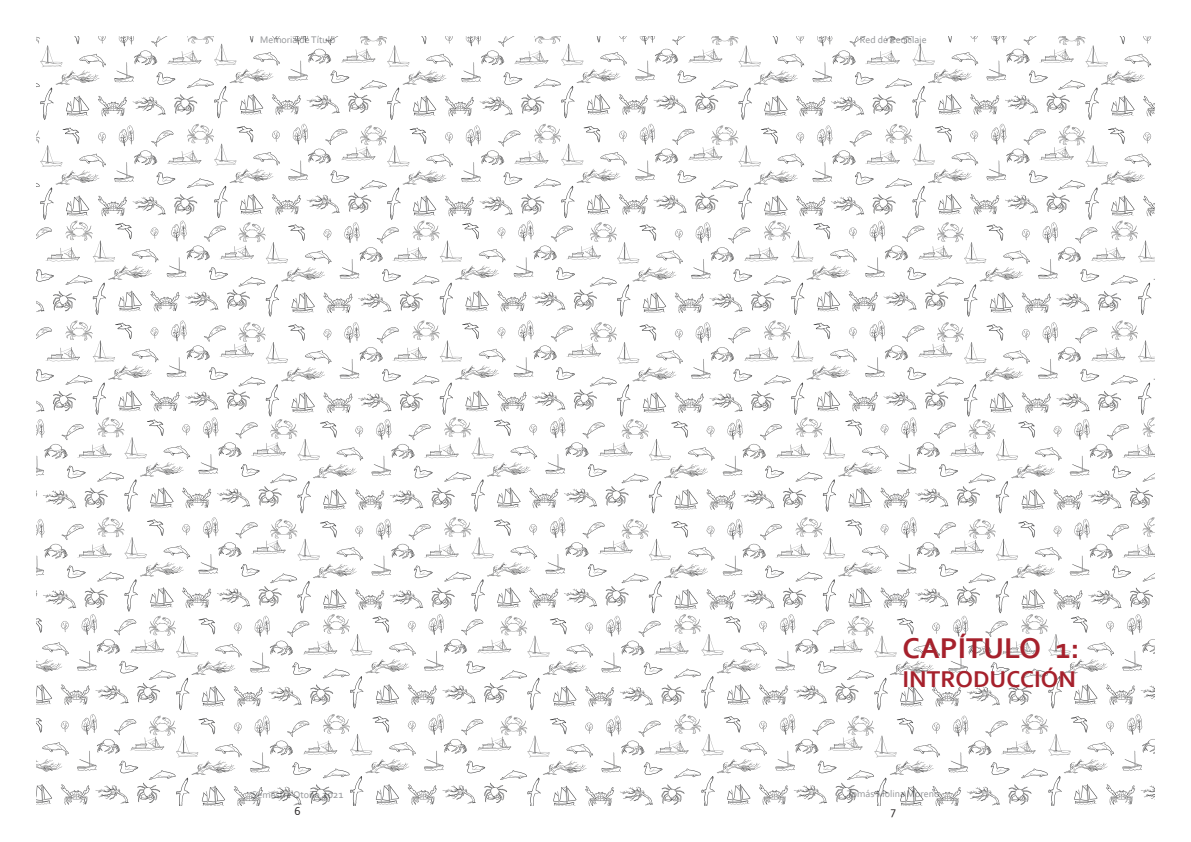
<style>
.page{position:relative;width:1191px;height:842px;background:#fff}
.page>*{position:absolute;margin:0;border:0;box-sizing:border-box;transform-origin:0 0}
.t1{font:700 30px "Corbel";color:#a6212c}
.t2{font:700 24px "Corbel";color:#a6212c}
.t3{font:12px "Corbel";color:#231f20}
.t4{font:10px "Corbel";color:#939598}
.s1{font-size:11px}
</style>
<div class="page">
<img style="left:36px;top:36px;width:1119px;height:770px">
<p class="t4" style="left:260px;top:34px;width:77px">Memoria de Título</p>
<p class="t4" style="left:860px;top:34px;width:68px">Red de Reciclaje</p>
<p class="t1" style="left:902px;top:629px;width:178px">CAPÍTULO 1:</p>
<p class="t2" style="left:902px;top:664px;width:175px">INTRODUCCIÓN</p>
<p class="t4" style="left:252px;top:789px;width:93px">Semestre Otoño <span class="s1">2021</span></p>
<p class="t4" style="left:847px;top:788px;width:94px">Tomás Molina Moreno</p>
<p class="t3" style="left:294px;top:803px;width:8px">6</p>
<p class="t3" style="left:890px;top:803px;width:7px">7</p>
</div>
